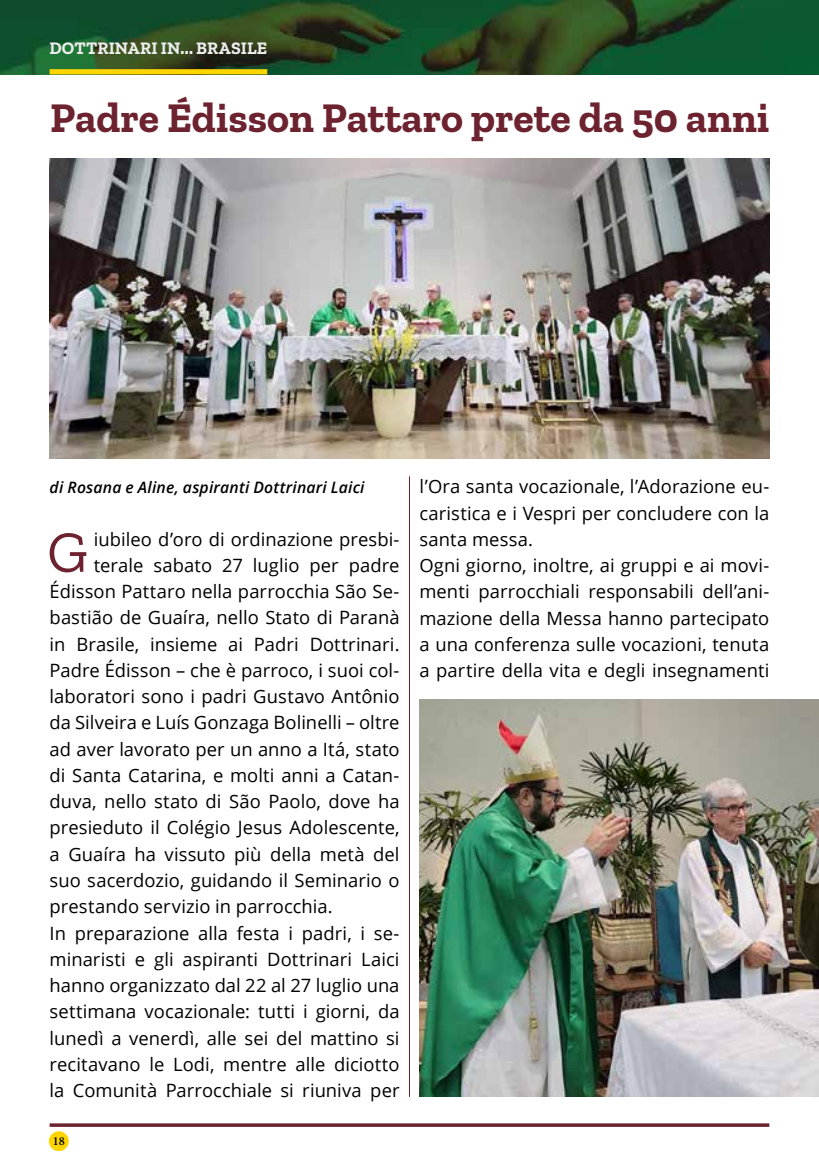
<style>
.page{position:relative;width:819px;height:1166px;background:#fff}
.page>*{position:absolute;margin:0;border:0;box-sizing:border-box;transform-origin:0 0}
.t1{font:58.8px "Zilla Slab";color:#6d232f}
.t2{font:700 42px "Zilla Slab";color:#6d232f}
.t3{font:18.38px/26.2px "Open Sans";letter-spacing:.005em;color:#000}
.t4{font:700 17.5px "Zilla Slab";letter-spacing:.005em;color:#ededed}
.t5{font:italic 600 15.75px "Open Sans";letter-spacing:.01em;color:#000}
.t6{font:600 12.25px "Minion Pro";color:#000}
</style>
<div class="page">
<div style="left:49px;top:1131px;width:20px;height:20px;background:#ffd500;border-radius:50%"></div>
<svg style="left:50px;top:1123px;width:719px;height:4px;background:#7e3e48"></svg>
<hr style="left:409px;top:476px;width:1px;height:621px;background:#6d232f">
<img style="left:50px;top:159px;width:719px;height:300px">
<img style="left:419px;top:699px;width:400px;height:397px">
<img style="left:0;top:0;width:819px;height:74px">
<div style="left:50px;top:69px;width:217px;height:5px;background:#ffd500"></div>
<p class="t4" style="left:50px;top:38px;width:219px">DOTTRINARI IN... BRASILE</p>
<h2 class="t2" style="left:50px;top:94px;width:720px">Padre Édisson Pattaro prete da 50 anni</h2>
<p class="t5" style="left:50px;top:476px;width:316px">di Rosana e Aline, aspiranti Dottrinari Laici</p>
<h1 class="t1" style="left:47px;top:520px;width:42px">G</h1>
<p class="t3" style="left:94px;top:525px;width:307px">iubileo d’oro di ordinazione presbi-</p>
<p class="t3" style="left:94px;top:551px;width:307px">terale sabato 27 luglio per padre</p>
<p class="t3" style="left:50px;top:578px;width:351px">Édisson Pattaro nella parrocchia São Se-</p>
<p class="t3" style="left:50px;top:604px;width:351px">bastião de Guaíra, nello Stato di Paranà</p>
<p class="t3" style="left:50px;top:630px;width:351px">in Brasile, insieme ai Padri Dottrinari.</p>
<p class="t3" style="left:50px;top:656px;width:351px">Padre Édisson – che è parroco, i suoi col-</p>
<p class="t3" style="left:50px;top:683px;width:351px">laboratori sono i padri Gustavo Antônio</p>
<p class="t3" style="left:50px;top:709px;width:351px">da Silveira e Luís Gonzaga Bolinelli – oltre</p>
<p class="t3" style="left:50px;top:735px;width:351px">ad aver lavorato per un anno a Itá, stato</p>
<p class="t3" style="left:50px;top:762px;width:351px">di Santa Catarina, e molti anni a Catan-</p>
<p class="t3" style="left:50px;top:788px;width:351px">duva, nello stato di São Paolo, dove ha</p>
<p class="t3" style="left:50px;top:814px;width:351px">presieduto il Colégio Jesus Adolescente,</p>
<p class="t3" style="left:50px;top:840px;width:351px">a Guaíra ha vissuto più della metà del</p>
<p class="t3" style="left:50px;top:867px;width:351px">suo sacerdozio, guidando il Seminario o</p>
<p class="t3" style="left:50px;top:893px;width:285px">prestando servizio in parrocchia.</p>
<p class="t3" style="left:50px;top:919px;width:351px">In preparazione alla festa i padri, i se-</p>
<p class="t3" style="left:50px;top:945px;width:351px">minaristi e gli aspiranti Dottrinari Laici</p>
<p class="t3" style="left:50px;top:972px;width:351px">hanno organizzato dal 22 al 27 luglio una</p>
<p class="t3" style="left:50px;top:998px;width:351px">settimana vocazionale: tutti i giorni, da</p>
<p class="t3" style="left:50px;top:1024px;width:351px">lunedì a venerdì, alle sei del mattino si</p>
<p class="t3" style="left:50px;top:1050px;width:351px">recitavano le Lodi, mentre alle diciotto</p>
<p class="t3" style="left:50px;top:1077px;width:351px">la Comunità Parrocchiale si riuniva per</p>
<p class="t6" style="left:53px;top:1133px;width:14px">18</p>
<p class="t3" style="left:419px;top:473px;width:351px">l’Ora santa vocazionale, l’Adorazione eu&shy;caristica e i Vespri per concludere con la santa messa.<br>Ogni giorno, inoltre, ai gruppi e ai movi&shy;menti parrocchiali responsabili dell’ani&shy;mazione della Messa hanno partecipato a una conferenza sulle vocazioni, tenuta a partire della vita e degli insegnamenti</p>
</div>
